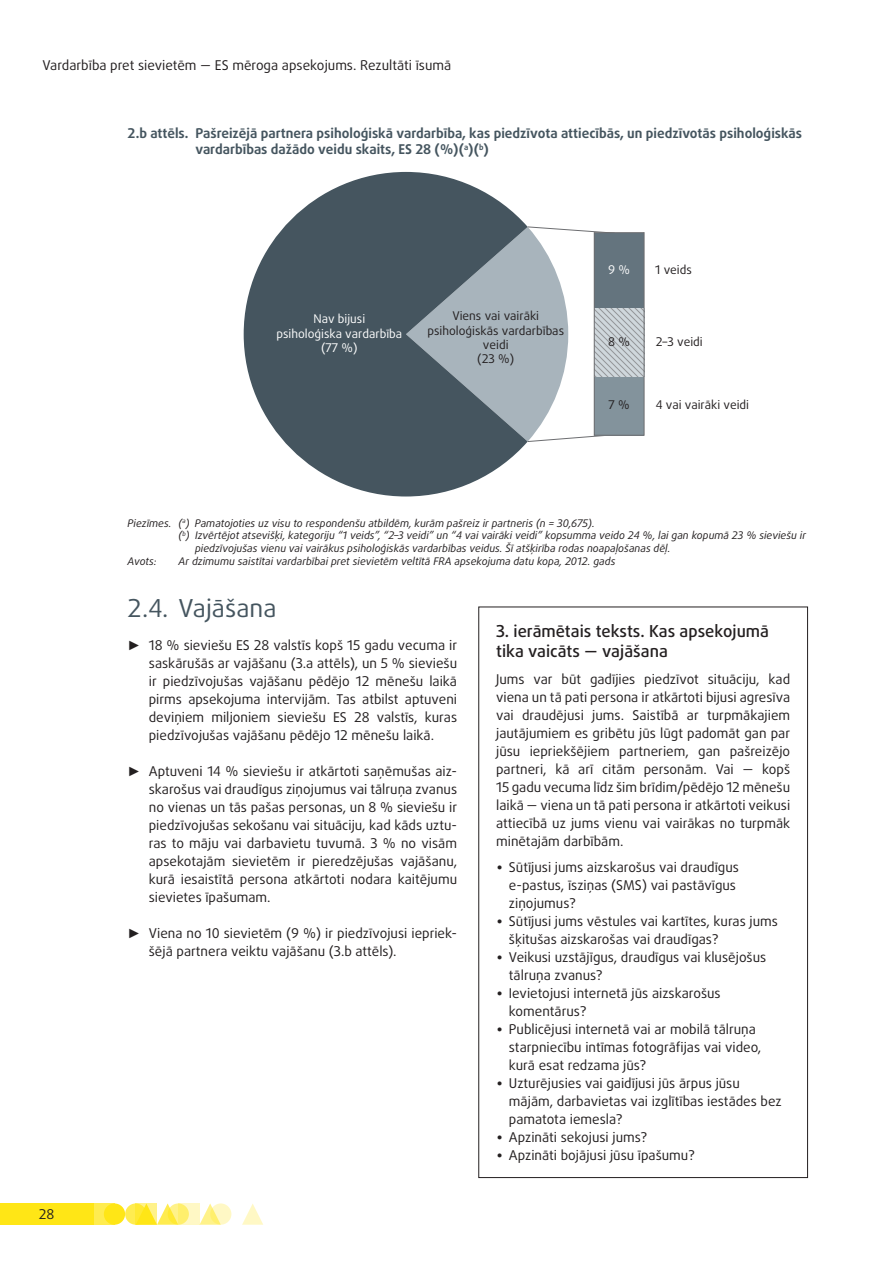
<style>
.page{position:relative;width:893px;height:1263px;background:#fff}
.page>*{position:absolute;margin:0;border:0;box-sizing:border-box;transform-origin:0 0}
.t1{font:24.75px "Daxline Pro";color:#45555f}
.box2_title{font:500 16.5px/19.8px "Daxline Pro";color:#231f20}
.box2_body{font:13.5px/18px "Daxline Pro";color:#231f20}
.figure_caption{font:700 13.5px/16.2px "Daxline Pro";color:#45555f}
.t2{font:12px/14.4px "Daxline Pro";color:#231f20;text-align:center}
.t3{font:12px/14.4px "Daxline Pro";color:#fff;text-align:center}
.figure_note{font:italic 10.5px/12.6px "Daxline Pro";color:#231f20}
.s1{font-family:"Times New Roman"}
.s2{font-size:20.25px}
</style>
<div class="page">
<div style="left:93px;top:1203px;width:21px;height:22px;background:#ffec50"></div>
<div style="left:178px;top:1203px;width:22px;height:22px;background:#fff8c5"></div>
<div style="left:0;top:1203px;width:93px;height:22px;background:#ffe616"></div>
<div style="left:104px;top:1203px;width:21px;height:22px;background:#ffe616;border-radius:50%"></div>
<svg style="left:125px;top:1203px;width:21px;height:22px"></svg>
<svg style="left:168px;top:1203px;width:21px;height:22px"></svg>
<div style="left:210px;top:1203px;width:21px;height:22px;background:#fff8c5;border-radius:50%"></div>
<svg style="left:136px;top:1203px;width:42px;height:22px"></svg>
<svg style="left:200px;top:1203px;width:21px;height:22px"></svg>
<svg style="left:242px;top:1204px;width:21px;height:21px"></svg>
<svg style="left:244px;top:172px;width:284px;height:324px;fill:#45555f"></svg>
<svg style="left:406px;top:226px;width:199px;height:216px"></svg>
<div style="left:594px;top:233px;width:50px;height:76px;background:#64747e"></div>
<div style="left:594px;top:376px;width:50px;height:59px;background:#83939c"></div>
<svg style="left:596px;top:309px;width:46px;height:67px;background:#c0c7cb"></svg>
<div style="left:594px;top:232px;width:50px;height:204px;border:1px solid #6c6d70"></div>
<p class="box2_body" style="left:43px;top:56px;width:410px">Vardarbība pret sievietēm — ES mēroga apsekojums. Rezultāti īsumā</p>
<p class="figure_caption" style="left:195px;top:125px;width:608px;text-indent:-68px">2.b attēls. Pašreizējā partnera psiholoģiskā vardarbība, kas piedzīvota attiecībās, un piedzīvotās psiholoģiskās vardarbības dažādo veidu skaits, ES 28 (%)(<sup>a</sup>)(<sup>b</sup>)</p>
<p class="t3" style="left:276px;top:312px;width:127px">Nav bijusi<br>psiholoģiska vardarbība (77 %)</p>
<p class="t2" style="left:427px;top:309px;width:138px">Viens vai vairāki psiholoģiskās vardarbības veidi<br>(23 %)</p>
<p class="t3" style="left:608px;top:263px;width:23px">9 %</p>
<p class="t2" style="left:655px;top:263px;width:38px">1 veids</p>
<p class="t2" style="left:608px;top:334px;width:23px">8 %</p>
<p class="t2" style="left:656px;top:334px;width:49px">2–3 veidi</p>
<p class="t2" style="left:608px;top:398px;width:23px">7 %</p>
<p class="t2" style="left:656px;top:398px;width:95px">4 vai vairāki veidi</p>
<p class="box2_body" style="left:39px;top:1205px;width:17px">28</p>
<p class="figure_note" style="left:128px;top:517px;width:469px">Piezīmes. (<sup>a</sup>) Pamatojoties uz visu to respondenšu atbildēm, kurām pašreiz ir partneris (n = 30,675).</p>
<p class="figure_note" style="left:195px;top:529px;width:612px;text-indent:-16px">(<sup>b</sup>) Izvērtējot atsevišķi, kategoriju “1 veids”, “2–3 veidi” un “4 vai vairāki veidi” kopsumma veido 24 %, lai gan kopumā 23 % sieviešu ir piedzīvojušas vienu vai vairākus psiholoģiskās vardarbības veidus. Šī atšķirība rodas noapaļošanas dēļ.</p>
<p class="figure_note" style="left:128px;top:555px;width:31px">Avots:</p>
<p class="figure_note" style="left:179px;top:555px;width:438px">Ar dzimumu saistītai vardarbībai pret sievietēm veltītā FRA apsekojuma datu kopa, 2012. gads</p>
<p class="t1" style="left:128px;top:592px;width:150px">2.4. Vajāšana</p>
<p class="box2_body" style="left:149px;top:636px;width:310px;text-align:justify;text-indent:-21px"><span class="s1">►</span> 18 % sieviešu ES 28 valstīs kopš 15 gadu vecuma ir saskārušās ar vajāšanu (3.a attēls), un 5 % sieviešu ir piedzīvojušas vajāšanu pēdējo 12 mēnešu laikā pirms apsekojuma intervijām. Tas atbilst aptuveni deviņiem miljoniem sieviešu ES 28 valstīs, kuras piedzīvojušas vajāšanu pēdējo 12 mēnešu laikā.</p>
<p class="box2_body" style="left:149px;top:762px;width:310px;text-align:justify;text-indent:-21px"><span class="s1">►</span> Aptuveni 14 % sieviešu ir atkārtoti saņēmušas aiz&shy;skarošus vai draudīgus ziņojumus vai tālruņa zvanus no vienas un tās pašas personas, un 8 % sieviešu ir piedzīvojušas sekošanu vai situāciju, kad kāds uztu&shy;ras to māju vai darbavietu tuvumā. 3 % no visām apsekotajām sievietēm ir pieredzējušas vajāšanu, kurā iesaistītā persona atkārtoti nodara kaitējumu sievietes īpašumam.</p>
<p class="box2_body" style="left:149px;top:924px;width:310px;text-indent:-21px"><span class="s1">►</span> Viena no 10 sievietēm (9 %) ir piedzīvojusi iepriek&shy;šējā partnera veiktu vajāšanu (3.b attēls).</p>
<p class="box2_title" style="left:496px;top:621px;width:274px">3. ierāmētais teksts. Kas apsekojumā tika vaicāts — vajāšana</p>
<p class="box2_body" style="left:496px;top:670px;width:296px;text-align:justify">Jums var būt gadījies piedzīvot situāciju, kad viena un tā pati persona ir atkārtoti bijusi agresīva vai draudējusi jums. Saistībā ar turpmākajiem jautājumiem es gribētu jūs lūgt padomāt gan par jūsu iepriekšējiem partneriem, gan pašreizējo partneri, kā arī citām personām. Vai — kopš 15 gadu vecuma līdz šim brīdim/pēdējo 12 mēnešu laikā — viena un tā pati persona ir atkārtoti veikusi attiecībā uz jums vienu vai vairākas no turpmāk minētajām darbībām.</p>
<p class="box2_body" style="left:509px;top:858px;width:232px;text-indent:-13px"><span class="s2">•</span> Sūtījusi jums aizskarošus vai draudīgus e-pastus, īsziņas (SMS) vai pastāvīgus ziņojumus?</p>
<p class="box2_body" style="left:509px;top:912px;width:271px;text-indent:-13px"><span class="s2">•</span> Sūtījusi jums vēstules vai kartītes, kuras jums šķitušas aizskarošas vai draudīgas?</p>
<p class="box2_body" style="left:509px;top:948px;width:259px;text-indent:-13px"><span class="s2">•</span> Veikusi uzstājīgus, draudīgus vai klusējošus tālruņa zvanus?</p>
<p class="box2_body" style="left:509px;top:984px;width:213px;text-indent:-13px"><span class="s2">•</span> Ievietojusi internetā jūs aizskarošus komentārus?</p>
<p class="box2_body" style="left:509px;top:1020px;width:254px;text-indent:-13px"><span class="s2">•</span> Publicējusi internetā vai ar mobilā tālruņa starpniecību intīmas fotogrāfijas vai video, kurā esat redzama jūs?</p>
<p class="box2_body" style="left:509px;top:1074px;width:274px;text-indent:-13px"><span class="s2">•</span> Uzturējusies vai gaidījusi jūs ārpus jūsu mājām, darbavietas vai izglītības iestādes bez pamatota iemesla?</p>
<p class="box2_body" style="left:496px;top:1128px;width:153px"><span class="s2">•</span> Apzināti sekojusi jums?</p>
<p class="box2_body" style="left:496px;top:1146px;width:200px"><span class="s2">•</span> Apzināti bojājusi jūsu īpašumu?</p>
</div>
